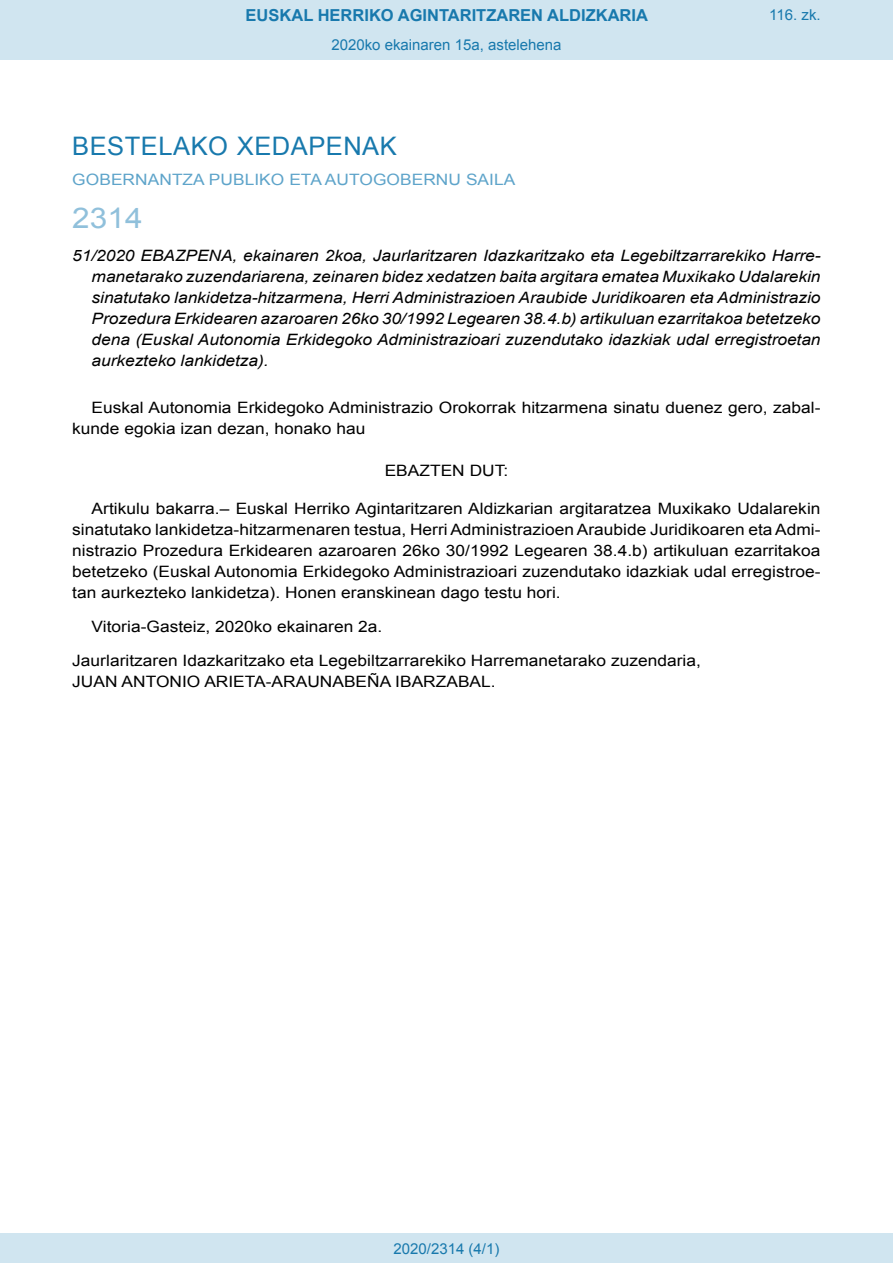
<style>
.page{position:relative;width:893px;height:1263px;background:#fff}
.page>*{position:absolute;margin:0;border:0;box-sizing:border-box;transform-origin:0 0}
.BOPVOrden{font:28.5px "Arial";color:#90c0db;scale:1.11 1}
.BOPVSeccion{font:25.5px "Arial";letter-spacing:.02em;color:#1879ad}
.t1{font:700 16.5px "Arial";color:#1879ad}
.BOPVDetalle{font:15.6px/21px "Arial";color:#000;scale:1.11 1}
.BOPVTitulo{font:italic 15.6px/21px "Arial";letter-spacing:-.005em;color:#000;text-align:justify;scale:1.11 1}
.BOPVFirmaPuesto{font:15.6px "Arial";color:#000;scale:1.11 1}
.BOPVFirmaNombre{font:15.6px "Arial";color:#000;scale:1.11 1}
.BOPVOrganismo{font:15.6px "Arial";letter-spacing:.005em;color:#5ea4ca;scale:1.11 1}
.BOPVFirmaLugFec{font:15.6px "Arial";color:#000;scale:1.11 1}
.BOPVClave{font:15.6px "Arial";color:#000;scale:1.11 1}
.Paginacion_Centro{font:15px "Arial";color:#1879ad}
</style>
<div class="page">
<div style="left:0;top:0;width:893px;height:60px;background:#d0e5f0"></div>
<div style="left:0;top:1233px;width:893px;height:30px;background:#d0e5f0"></div>
<p class="t1" style="left:246px;top:4px;width:404px">EUSKAL HERRIKO AGINTARITZAREN ALDIZKARIA</p>
<p class="Paginacion_Centro" style="left:331px;top:35px;width:232px">2020ko ekainaren 15a, astelehena</p>
<p class="Paginacion_Centro" style="left:769px;top:5px;width:53px">116. zk.</p>
<p class="BOPVSeccion" style="left:72px;top:129px;width:326px">BESTELAKO XEDAPENAK</p>
<p class="BOPVOrganismo" style="left:72px;top:169px;width:401px">GOBERNANTZA PUBLIKO ETA AUTOGOBERNU SAILA</p>
<p class="BOPVOrden" style="left:72px;top:199px;width:65px">2314</p>
<p class="BOPVTitulo" style="left:92px;top:246px;width:658px;text-indent:-19px">51/2020 EBAZPENA, ekainaren 2koa, Jaurlaritzaren Idazkaritzako eta Legebiltzarrarekiko Harre&shy;manetarako zuzendariarena, zeinaren bidez xedatzen baita argitara ematea Muxikako Udalarekin sinatutako lankidetza-hitzarmena, Herri Administrazioen Araubide Juridikoaren eta Administrazio Prozedura Erkidearen azaroaren 26ko 30/1992 Legearen 38.4.b) artikuluan ezarritakoa betetzeko dena (Euskal Autonomia Erkidegoko Administrazioari zuzendutako idazkiak udal erregistroetan aurkezteko lankidetza).</p>
<p class="BOPVDetalle" style="left:72px;top:397px;width:676px;text-indent:19px">Euskal Autonomia Erkidegoko Administrazio Orokorrak hitzarmena sinatu duenez gero, zabal&shy;kunde egokia izan dezan, honako hau</p>
<p class="BOPVClave" style="left:385px;top:461px;width:113px">EBAZTEN DUT:</p>
<p class="BOPVDetalle" style="left:72px;top:498px;width:676px;text-align:justify;text-indent:19px">Artikulu bakarra.– Euskal Herriko Agintaritzaren Aldizkarian argitaratzea Muxikako Udalarekin sinatutako lankidetza-hitzarmenaren testua, Herri Administrazioen Araubide Juridikoaren eta Admi&shy;nistrazio Prozedura Erkidearen azaroaren 26ko 30/1992 Legearen 38.4.b) artikuluan ezarritakoa betetzeko (Euskal Autonomia Erkidegoko Administrazioari zuzendutako idazkiak udal erregistroe&shy;tan aurkezteko lankidetza). Honen eranskinean dago testu hori.</p>
<p class="BOPVFirmaLugFec" style="left:92px;top:616px;width:263px">Vitoria-Gasteiz, 2020ko ekainaren 2a.</p>
<p class="BOPVFirmaPuesto" style="left:72px;top:650px;width:568px">Jaurlaritzaren Idazkaritzako eta Legebiltzarrarekiko Harremanetarako zuzendaria,</p>
<p class="BOPVFirmaNombre" style="left:72px;top:671px;width:383px">JUAN ANTONIO ARIETA-ARAUNABEÑA IBARZABAL.</p>
<p class="Paginacion_Centro" style="left:393px;top:1238px;width:107px">2020/2314 (4/1)</p>
</div>
